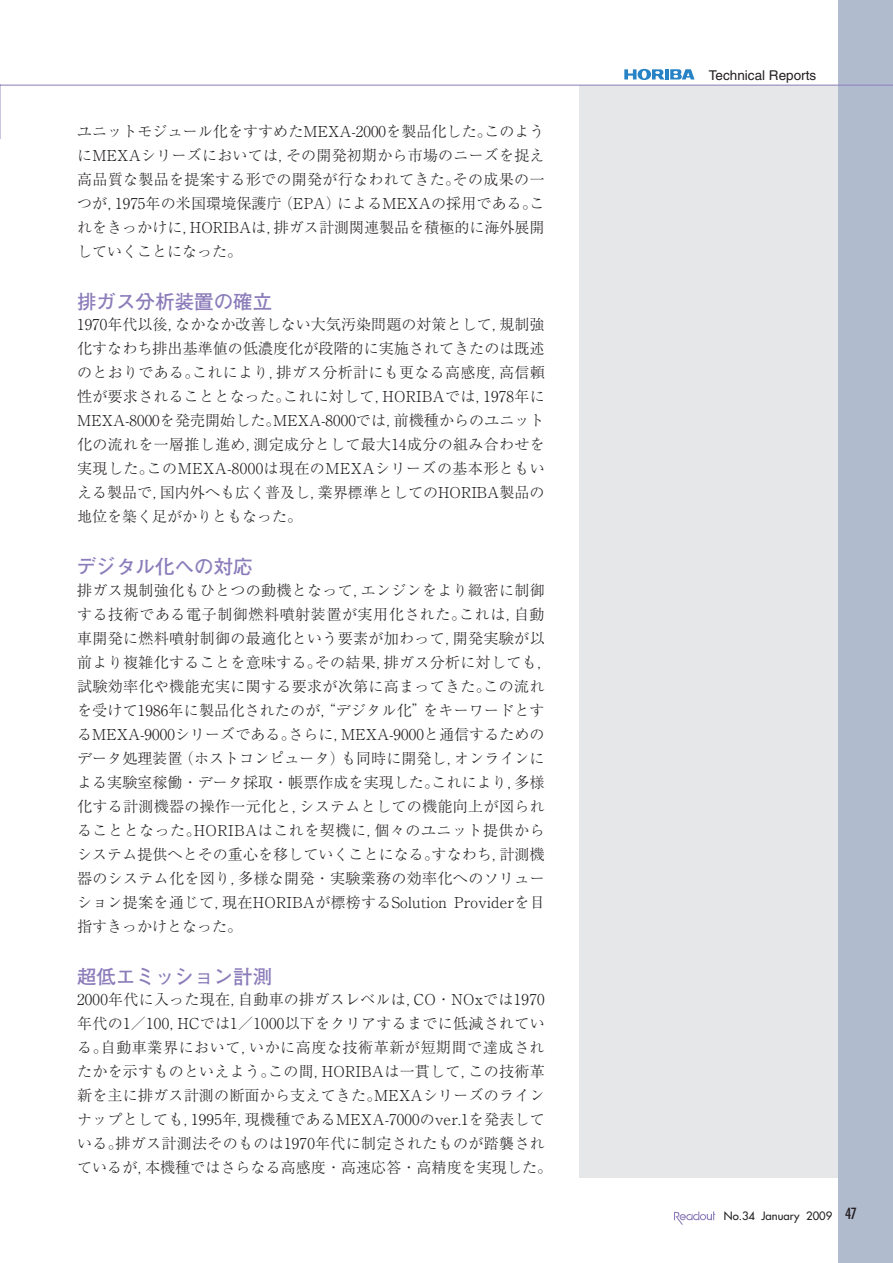
<style>
.page{position:relative;width:893px;height:1263px;background:#fff}
.page>*{position:absolute;margin:0;border:0;box-sizing:border-box;transform-origin:0 0}
.t1{font:19.5px "Futo Go B101 Pro Bold 90 pv RKSJ H";color:#8c7dba}
.t2{font:15px/24px "Ryumin Pro Light 90 pv RKSJ H";letter-spacing:.02em;color:#231f20;text-align:justify}
.t3{font:condensed 15px "Futura";color:#231f20}
.t4{font:13.5px "Helvetica";color:#231f20}
.t5{font:11.25px "Futura";color:#231f20}
</style>
<div class="page">
<div style="left:578px;top:85px;width:260px;height:1093px;background:#e6e7e9"></div>
<hr style="left:0;top:85px;width:1px;height:53px;background:#ccc5e1">
<svg style="left:674px;top:1212px;width:41px;height:13px"></svg>
<svg style="left:624px;top:69px;width:70px;height:11px"></svg>
<div style="left:838px;top:0;width:54px;height:1263px;background:#b1bbce"></div>
<hr style="left:1px;top:85px;width:891px;height:1px;background:#8c7dba">
<p class="t2" style="left:77px;top:121px;width:469px">ユニットモジュール化をすすめたMEXA-2000を製品化した。このようにMEXAシリーズにおいては，その開発初期から市場のニーズを捉え高品質な製品を提案する形での開発が行なわれてきた。その成果の一つが，1975年の米国環境保護庁（EPA）によるMEXAの採用である。これをきっかけに，HORIBAは，排ガス計測関連製品を積極的に海外展開していくことになった。</p>
<h1 class="t1" style="left:77px;top:294px;width:197px">排ガス分析装置の確立</h1>
<p class="t2" style="left:77px;top:315px;width:469px">1970年代以後，なかなか改善しない大気汚染問題の対策として，規制強化すなわち排出基準値の低濃度化が段階的に実施されてきたのは既述のとおりである。これにより，排ガス分析計にも更なる高感度，高信頼性が要求されることとなった。これに対して，HORIBAでは，1978年にMEXA-8000を発売開始した。MEXA-8000では，前機種からのユニット化の流れを一層推し進め，測定成分として最大14成分の組み合わせを実現した。このMEXA-8000は現在のMEXAシリーズの基本形ともいえる製品で，国内外へも広く普及し，業界標準としてのHORIBA製品の地位を築く足がかりともなった。</p>
<h1 class="t1" style="left:77px;top:560px;width:177px">デジタル化への対応</h1>
<p class="t2" style="left:77px;top:580px;width:476px;text-align:left">排ガス規制強化もひとつの動機となって，エンジンをより緻密に制御する技術である電子制御燃料噴射装置が実用化された。これは，自動車開発に燃料噴射制御の最適化という要素が加わって，開発実験が以前より複雑化することを意味する。その結果，排ガス分析に対しても，試験効率化や機能充実に関する要求が次第に高まってきた。この流れを受けて1986年に製品化されたのが，“デジタル化”をキーワードとするMEXA-9000シリーズである。さらに，MEXA-9000と通信するためのデータ処理装置（ホストコンピュータ）も同時に開発し，オンラインによる実験室稼働・データ採取・帳票作成を実現した。これにより，多様化する計測機器の操作一元化と，システムとしての機能向上が図られることとなった。HORIBAはこれを契機に，個々のユニット提供からシステム提供へとその重心を移していくことになる。すなわち，計測機器のシステム化を図り，多様な開発・実験業務の効率化へのソリューション提案を通じて，現在HORIBAが標榜するSolution Providerを目指すきっかけとなった。</p>
<h1 class="t1" style="left:77px;top:969px;width:197px">超低エミッション計測</h1>
<p class="t2" style="left:77px;top:990px;width:476px;text-align:left">2000年代に入った現在，自動車の排ガスレベルは，CO・NOxでは1970年代の1／100，HCでは1／1000以下をクリアするまでに低減されている。自動車業界において，いかに高度な技術革新が短期間で達成されたかを示すものといえよう。この間，HORIBAは一貫して，この技術革新を主に排ガス計測の断面から支えてきた。MEXAシリーズのラインナップとしても，1995年，現機種であるMEXA-7000のver.1を発表している。排ガス計測法そのものは1970年代に制定されたものが踏襲されているが，本機種ではさらなる高感度・高速応答・高精度を実現した。</p>
<p class="t4" style="left:708px;top:70px;width:109px">Technical Reports</p>
<p class="t5" style="left:723px;top:1210px;width:110px">No.34 January 2009</p>
<p class="t3" style="left:845px;top:1207px;width:14px">47</p>
</div>
